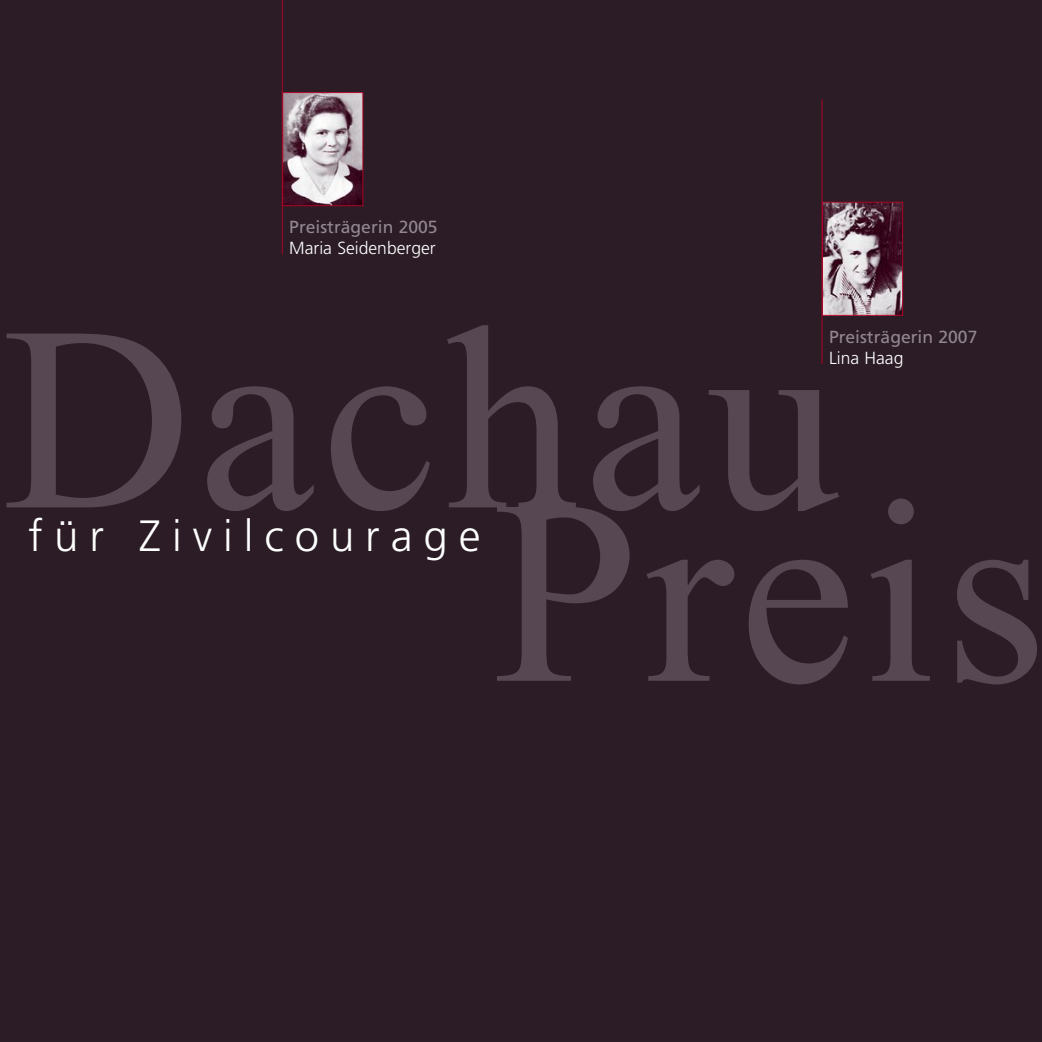
<style>
.page{position:relative;width:1042px;height:1042px;background:#2b1c26}
.page>*{position:absolute;margin:0;border:0;box-sizing:border-box;transform-origin:0 0}
.t1{font:300 43.75px "Frutiger";letter-spacing:.25em;color:#fff}
.t2{font:17.5px "Frutiger";color:#938791}
.t3{font:300 17.5px "Frutiger";color:#fff}
</style>
<div class="page">
<hr style="left:1041px;top:0;width:1px;height:1042px;background:#e8e5e8">
<svg style="left:6px;top:334px;width:175px;height:173px"></svg>
<svg style="left:207px;top:386px;width:107px;height:125px"></svg>
<svg style="left:331px;top:386px;width:99px;height:125px"></svg>
<svg style="left:447px;top:325px;width:401px;height:359px"></svg>
<svg style="left:870px;top:560px;width:60px;height:121px"></svg>
<div style="left:888px;top:498px;width:26px;height:26px;background:#564752;border-radius:50%"></div>
<svg style="left:957px;top:560px;width:80px;height:124px"></svg>
<img style="left:824px;top:204px;width:77px;height:110px">
<div style="left:822px;top:202px;width:81px;height:114px;border:1px solid #aa0626"></div>
<hr style="left:821px;top:99px;width:1px;height:265px;background:#aa0626">
<img style="left:284px;top:94px;width:77px;height:110px">
<div style="left:282px;top:92px;width:81px;height:114px;border:1px solid #aa0626"></div>
<hr style="left:282px;top:0;width:1px;height:254px;background:#aa0626">
<p class="t2" style="left:289px;top:217px;width:150px">Preisträgerin 2005</p>
<p class="t3" style="left:289px;top:238px;width:148px">Maria Seidenberger</p>
<h1 class="t1" style="left:29px;top:511px;width:454px">für Zivilcourage</h1>
<p class="t2" style="left:829px;top:326px;width:150px">Preisträgerin 2007</p>
<p class="t3" style="left:829px;top:348px;width:76px">Lina Haag</p>
</div>
